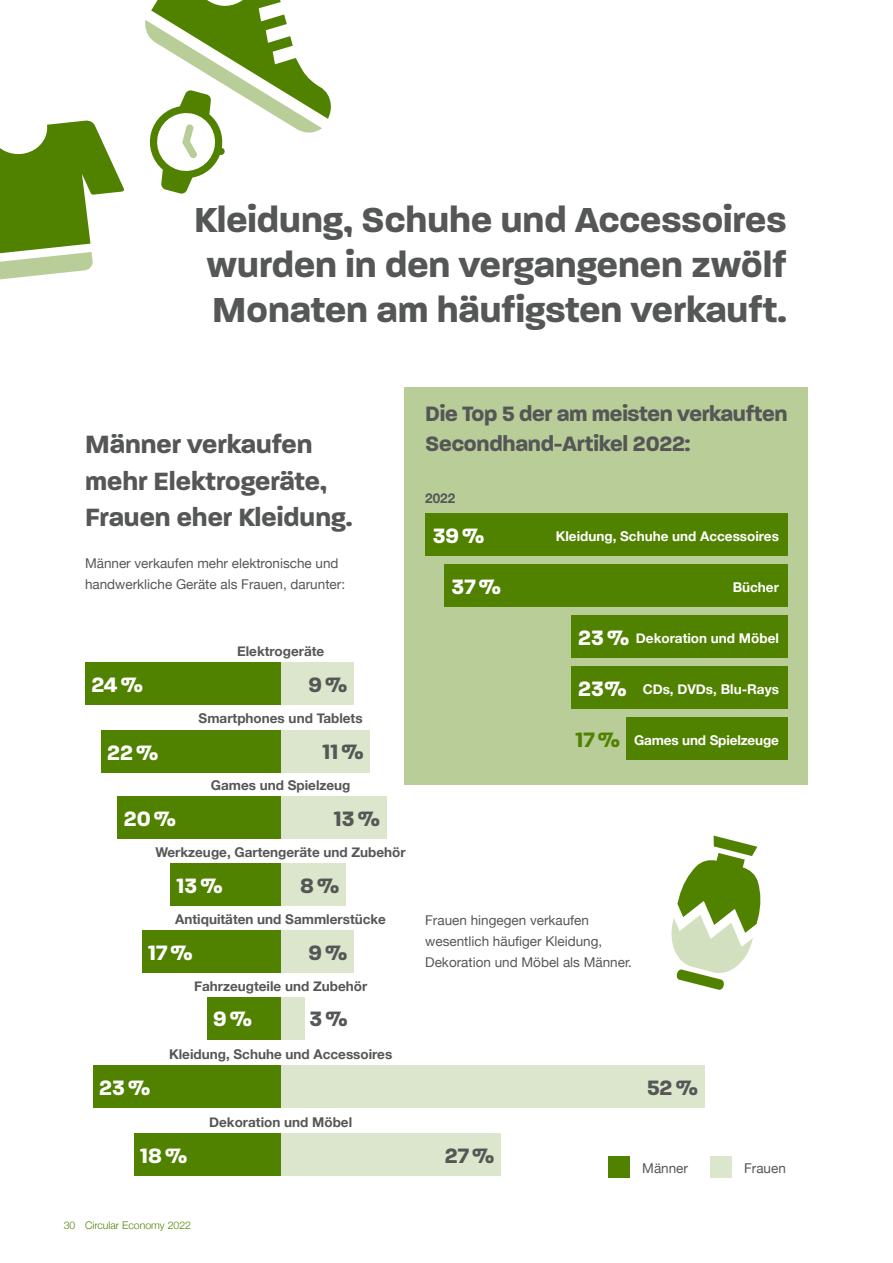
<style>
.page{position:relative;width:893px;height:1263px;background:#fff}
.page>*{position:absolute;margin:0;border:0;box-sizing:border-box;transform-origin:0 0}
.t1{font:700 37.5px/45px "Paralucent";color:#555756;text-align:center}
.t2{font:700 27px/36.6px "Paralucent";color:#555756}
.t3{font:700 22.5px/30px "Paralucent";letter-spacing:-.015em;color:#555756}
.t4{font:700 22.5px "Paralucent";color:#fff}
.t5{font:700 22.5px "Paralucent";color:#508200}
.t6{font:700 13.5px "Helvetica Neue";color:#555756}
.t7{font:13.5px/21px "Helvetica Neue";color:#555756}
.t8{font:700 13.5px "Helvetica Neue";color:#fff}
.t9{font:300 10.5px "Helvetica Neue";color:#508200}
</style>
<div class="page">
<div style="left:405px;top:387px;width:403px;height:397px;background:#b9cd99"></div>
<svg style="left:0;top:120px;width:124px;height:160px"></svg>
<svg style="left:145px;top:0;width:186px;height:194px"></svg>
<div style="left:626px;top:718px;width:162px;height:42px;background:#508200"></div>
<div style="left:571px;top:667px;width:217px;height:42px;background:#508200"></div>
<div style="left:571px;top:616px;width:217px;height:42px;background:#508200"></div>
<div style="left:444px;top:565px;width:344px;height:42px;background:#508200"></div>
<div style="left:425px;top:514px;width:363px;height:42px;background:#508200"></div>
<div style="left:281px;top:663px;width:73px;height:42px;background:#dce6cc"></div>
<div style="left:85px;top:663px;width:196px;height:42px;background:#508200"></div>
<div style="left:281px;top:997px;width:24px;height:42px;background:#dce6cc"></div>
<div style="left:281px;top:730px;width:89px;height:42px;background:#dce6cc"></div>
<div style="left:101px;top:730px;width:180px;height:42px;background:#508200"></div>
<div style="left:281px;top:796px;width:106px;height:42px;background:#dce6cc"></div>
<div style="left:118px;top:796px;width:163px;height:42px;background:#508200"></div>
<div style="left:280px;top:863px;width:66px;height:43px;background:#dce6cc"></div>
<div style="left:281px;top:930px;width:73px;height:42px;background:#dce6cc"></div>
<div style="left:142px;top:930px;width:139px;height:42px;background:#508200"></div>
<div style="left:170px;top:863px;width:111px;height:43px;background:#508200"></div>
<div style="left:207px;top:997px;width:74px;height:42px;background:#508200"></div>
<div style="left:281px;top:1065px;width:423px;height:42px;background:#dce6cc"></div>
<div style="left:93px;top:1065px;width:188px;height:42px;background:#508200"></div>
<div style="left:281px;top:1133px;width:220px;height:43px;background:#dce6cc"></div>
<div style="left:134px;top:1133px;width:147px;height:43px;background:#508200"></div>
<svg style="left:671px;top:836px;width:90px;height:154px"></svg>
<hr style="left:892px;top:645px;width:1px;height:204px;background:#cbc1bb">
<div style="left:608px;top:1156px;width:22px;height:21px;background:#508200"></div>
<div style="left:710px;top:1156px;width:21px;height:21px;background:#dce6cc"></div>
<h1 class="t1" style="left:194px;top:198px;width:594px">Kleidung, Schuhe und Accessoires wurden in den vergangenen zwölf<br>Monaten am häufigsten verkauft.</h1>
<h2 class="t2" style="left:85px;top:426px;width:269px">Männer verkaufen mehr Elektrogeräte,<br>Frauen eher Kleidung.</h2>
<p class="t7" style="left:85px;top:554px;width:262px">Männer verkaufen mehr elektronische und handwerkliche Geräte als Frauen, darunter:</p>
<p class="t6" style="left:237px;top:641px;width:89px">Elektrogeräte</p>
<h3 class="t4" style="left:91px;top:671px;width:53px">24%</h3>
<h3 class="t3" style="left:309px;top:670px;width:41px">9%</h3>
<p class="t6" style="left:199px;top:708px;width:165px">Smartphones und Tablets</p>
<h3 class="t4" style="left:107px;top:739px;width:53px">22%</h3>
<h3 class="t3" style="left:322px;top:737px;width:43px">11%</h3>
<p class="t6" style="left:211px;top:774px;width:141px">Games und Spielzeug</p>
<h3 class="t4" style="left:124px;top:805px;width:54px">20%</h3>
<h3 class="t3" style="left:334px;top:803px;width:48px">13%</h3>
<p class="t6" style="left:155px;top:842px;width:252px">Werkzeuge, Gartengeräte und Zubehör</p>
<h3 class="t4" style="left:176px;top:872px;width:48px">13%</h3>
<h3 class="t3" style="left:300px;top:871px;width:41px">8%</h3>
<p class="t6" style="left:175px;top:908px;width:212px">Antiquitäten und Sammlerstücke</p>
<h3 class="t4" style="left:148px;top:939px;width:46px">17%</h3>
<h3 class="t3" style="left:309px;top:937px;width:41px">9%</h3>
<p class="t6" style="left:194px;top:975px;width:175px">Fahrzeugteile und Zubehör</p>
<h3 class="t4" style="left:213px;top:1005px;width:41px">9%</h3>
<h3 class="t3" style="left:310px;top:1004px;width:40px">3%</h3>
<h3 class="t4" style="left:99px;top:1074px;width:53px">23%</h3>
<p class="t6" style="left:169px;top:1043px;width:225px">Kleidung, Schuhe und Accessoires</p>
<p class="t6" style="left:209px;top:1112px;width:144px">Dekoration und Möbel</p>
<h3 class="t4" style="left:140px;top:1142px;width:49px">18%</h3>
<p class="t9" style="left:64px;top:1217px;width:129px">30 Circular Economy 2022</p>
<h3 class="t3" style="left:425px;top:399px;width:364px">Die Top 5 der am meisten verkauften<br>Secondhand-Artikel 2022:</h3>
<p class="t6" style="left:425px;top:488px;width:32px">2022</p>
<h3 class="t4" style="left:433px;top:522px;width:53px">39%</h3>
<h3 class="t4" style="left:452px;top:573px;width:51px">37%</h3>
<p class="t8" style="left:556px;top:525px;width:225px">Kleidung, Schuhe und Accessoires</p>
<p class="t8" style="left:733px;top:576px;width:48px">Bücher</p>
<h3 class="t4" style="left:578px;top:624px;width:53px">23%</h3>
<p class="t8" style="left:636px;top:627px;width:144px">Dekoration und Möbel</p>
<h3 class="t4" style="left:578px;top:675px;width:50px">23%</h3>
<h3 class="t5" style="left:576px;top:726px;width:46px">17%</h3>
<p class="t8" style="left:643px;top:678px;width:138px">CDs, DVDs, Blu-Rays</p>
<p class="t8" style="left:634px;top:729px;width:146px">Games und Spielzeuge</p>
<p class="t7" style="left:425px;top:911px;width:208px">Frauen hingegen verkaufen wesentlich häufiger Kleidung,<br>Dekoration und Möbel als Männer.</p>
<h3 class="t3" style="left:445px;top:1141px;width:51px">27%</h3>
<h3 class="t3" style="left:647px;top:1072px;width:53px">52%</h3>
<p class="t7" style="left:642px;top:1159px;width:47px">Männer</p>
<p class="t7" style="left:744px;top:1159px;width:43px">Frauen</p>
</div>
